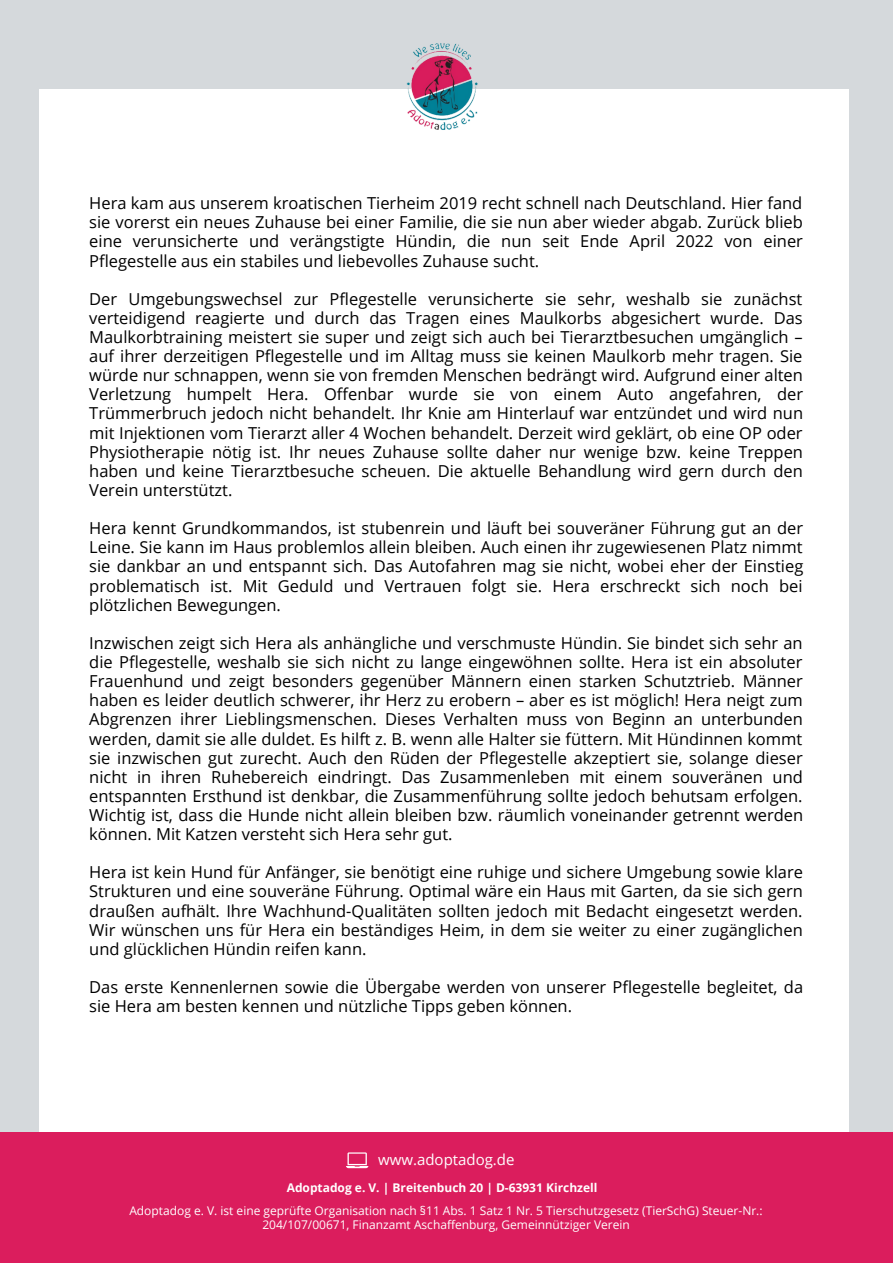
<style>
.page{position:relative;width:893px;height:1264px;background:#fff}
.page>*{position:absolute;margin:0;border:0;box-sizing:border-box;transform-origin:0 0}
.t1{font:16.5px/19px "Open Sans";color:#000;text-align:justify}
.t2{font:15px "Open Sans";color:#fff}
.t3{font:12px/14px "Open Sans";color:#fff;text-align:center}
.t4{font:700 12px "Open Sans";color:#fff}
</style>
<div class="page">
<div style="left:0;top:0;width:892px;height:1262px;background:#d5d9dc"></div>
<div style="left:39px;top:89px;width:809px;height:1173px;background:#fff"></div>
<img style="left:406px;top:43px;width:72px;height:87px">
<div style="left:0;top:1131px;width:892px;height:131px;background:#db1d5d"></div>
<svg style="left:346px;top:1152px;width:22px;height:16px"></svg>
<p class="t1" style="left:89px;top:193px;width:715px">Hera kam aus unserem kroatischen Tierheim 2019 recht schnell nach Deutschland. Hier fand sie vorerst ein neues Zuhause bei einer Familie, die sie nun aber wieder abgab. Zurück blieb eine verunsicherte und verängstigte Hündin, die nun seit Ende April 2022 von einer Pflegestelle aus ein stabiles und liebevolles Zuhause sucht.</p>
<p class="t1" style="left:89px;top:289px;width:715px">Der Umgebungswechsel zur Pflegestelle verunsicherte sie sehr, weshalb sie zunächst verteidigend reagierte und durch das Tragen eines Maulkorbs abgesichert wurde. Das Maulkorbtraining meistert sie super und zeigt sich auch bei Tierarztbesuchen umgänglich – auf ihrer derzeitigen Pflegestelle und im Alltag muss sie keinen Maulkorb mehr tragen. Sie würde nur schnappen, wenn sie von fremden Menschen bedrängt wird. Aufgrund einer alten Verletzung humpelt Hera. Offenbar wurde sie von einem Auto angefahren, der Trümmerbruch jedoch nicht behandelt. Ihr Knie am Hinterlauf war entzündet und wird nun mit Injektionen vom Tierarzt aller 4 Wochen behandelt. Derzeit wird geklärt, ob eine OP oder Physiotherapie nötig ist. Ihr neues Zuhause sollte daher nur wenige bzw. keine Treppen haben und keine Tierarztbesuche scheuen. Die aktuelle Behandlung wird gern durch den Verein unterstützt.</p>
<p class="t1" style="left:89px;top:518px;width:715px">Hera kennt Grundkommandos, ist stubenrein und läuft bei souveräner Führung gut an der Leine. Sie kann im Haus problemlos allein bleiben. Auch einen ihr zugewiesenen Platz nimmt sie dankbar an und entspannt sich. Das Autofahren mag sie nicht, wobei eher der Einstieg problematisch ist. Mit Geduld und Vertrauen folgt sie. Hera erschreckt sich noch bei plötzlichen Bewegungen.</p>
<p class="t1" style="left:89px;top:633px;width:715px">Inzwischen zeigt sich Hera als anhängliche und verschmuste Hündin. Sie bindet sich sehr an die Pflegestelle, weshalb sie sich nicht zu lange eingewöhnen sollte. Hera ist ein absoluter Frauenhund und zeigt besonders gegenüber Männern einen starken Schutztrieb. Männer haben es leider deutlich schwerer, ihr Herz zu erobern – aber es ist möglich! Hera neigt zum Abgrenzen ihrer Lieblingsmenschen. Dieses Verhalten muss von Beginn an unterbunden werden, damit sie alle duldet. Es hilft z. B. wenn alle Halter sie füttern. Mit Hündinnen kommt sie inzwischen gut zurecht. Auch den Rüden der Pflegestelle akzeptiert sie, solange dieser nicht in ihren Ruhebereich eindringt. Das Zusammenleben mit einem souveränen und entspannten Ersthund ist denkbar, die Zusammenführung sollte jedoch behutsam erfolgen.<br>Wichtig ist, dass die Hunde nicht allein bleiben bzw. räumlich voneinander getrennt werden können. Mit Katzen versteht sich Hera sehr gut.</p>
<p class="t1" style="left:89px;top:862px;width:715px">Hera ist kein Hund für Anfänger, sie benötigt eine ruhige und sichere Umgebung sowie klare Strukturen und eine souveräne Führung. Optimal wäre ein Haus mit Garten, da sie sich gern draußen aufhält. Ihre Wachhund-Qualitäten sollten jedoch mit Bedacht eingesetzt werden.<br>Wir wünschen uns für Hera ein beständiges Heim, in dem sie weiter zu einer zugänglichen und glücklichen Hündin reifen kann.</p>
<p class="t1" style="left:89px;top:977px;width:715px">Das erste Kennenlernen sowie die Übergabe werden von unserer Pflegestelle begleitet, da sie Hera am besten kennen und nützliche Tipps geben können.</p>
<p class="t2" style="left:378px;top:1149px;width:138px">www.adoptadog.de</p>
<p class="t4" style="left:287px;top:1179px;width:312px">Adoptadog e. V. | Breitenbuch 20 | D-63931 Kirchzell</p>
<p class="t3" style="left:129px;top:1202px;width:634px">Adoptadog e. V. ist eine geprüfte Organisation nach §11 Abs. 1 Satz 1 Nr. 5 Tierschutzgesetz (TierSchG) Steuer-Nr.:<br>204/107/00671, Finanzamt Aschaffenburg, Gemeinnütziger Verein</p>
</div>
